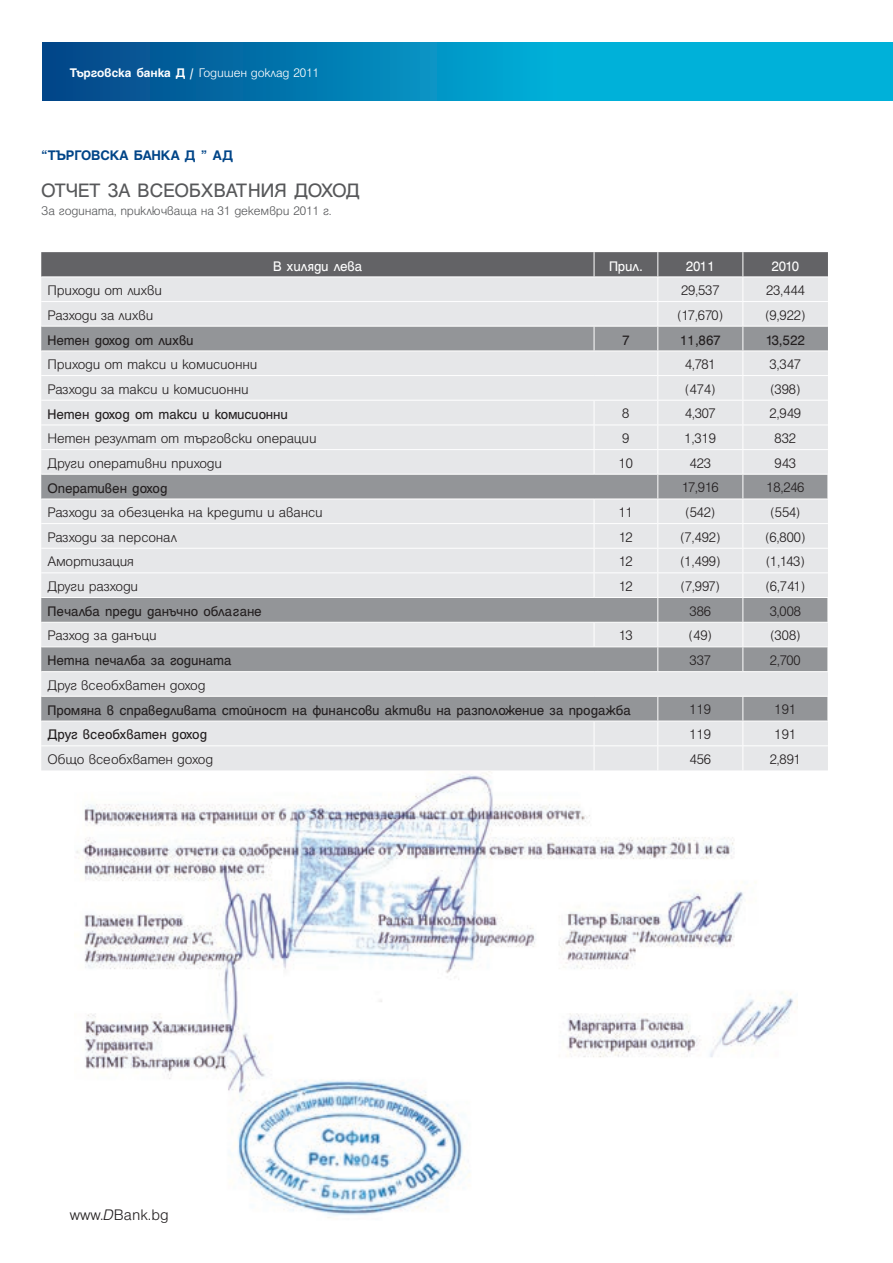
<style>
.page{position:relative;width:893px;height:1263px;background:#fff}
.page>*{position:absolute;margin:0;border:0;box-sizing:border-box;transform-origin:0 0}
.t1{font:21px "Helen HS Bg";letter-spacing:-.005em;color:#57585a}
.t2{font:300 16.5px "Helen HS Bg";color:#231f20}
.t3{font:300 15px "Helen HS Bg";letter-spacing:-.005em;color:#231f20}
.t4{font:15px "Helen HS Bg";letter-spacing:-.01em;color:#231f20}
.t5{font:15px "Helen HS Bg";letter-spacing:-.015em;color:#fff}
.t6{font:700 15px "Helen HS Bg";letter-spacing:.015em;color:#014588}
.t7{font:300 13.5px "Helen HS Bg";letter-spacing:-.015em;color:#57585a}
.t8{font:300 13.5px "Helen HS Bg";letter-spacing:-.015em;color:#fff}
.s1{font-weight:700}
.s2{font-style:italic}
</style>
<div class="page">
<svg style="left:43px;top:43px;width:850px;height:58px;background:#018ebf"></svg>
<div style="left:41px;top:722px;width:787px;height:48px;background:#e6e7e9"></div>
<svg style="left:41px;top:672px;width:787px;height:49px;background:#bdbfc1"></svg>
<hr style="left:41px;top:745px;width:553px;height:1px;background:#fff">
<hr style="left:594px;top:745px;width:64px;height:1px;background:#fff">
<svg style="left:594px;top:722px;width:1px;height:48px"></svg>
<hr style="left:658px;top:745px;width:85px;height:1px;background:#fff">
<hr style="left:743px;top:745px;width:85px;height:1px;background:#fff">
<svg style="left:41px;top:252px;width:787px;height:419px;background:#cccdd0"></svg>
<hr style="left:41px;top:696px;width:553px;height:1px;background:#fff">
<hr style="left:594px;top:696px;width:64px;height:1px;background:#fff">
<hr style="left:658px;top:696px;width:85px;height:1px;background:#fff">
<hr style="left:743px;top:696px;width:85px;height:1px;background:#fff">
<svg style="left:657px;top:697px;width:1px;height:73px"></svg>
<svg style="left:742px;top:697px;width:1px;height:73px"></svg>
<svg style="left:827px;top:697px;width:1px;height:24px"></svg>
<hr style="left:594px;top:721px;width:64px;height:1px;background:#fff">
<hr style="left:658px;top:721px;width:85px;height:1px;background:#fff">
<img style="left:76px;top:771px;width:721px;height:448px">
<p class="t8" style="left:70px;top:66px;width:251px"><span class="s1">Търговска банка Д /</span> Годишен доклад 2011</p>
<p class="t6" style="left:41px;top:147px;width:193px">“ТЪР ГОВСКА БАНКА Д ” АД</p>
<h1 class="t1" style="left:41px;top:180px;width:320px">ОТЧЕТ ЗА ВСЕОБХВАТНИЯ ДОХОД</h1>
<p class="t7" style="left:41px;top:205px;width:292px">За годината, приключваща на 31 декември 2011 г.</p>
<p class="t5" style="left:273px;top:258px;width:91px">В хиляди лева</p>
<p class="t5" style="left:609px;top:258px;width:35px">Прил.</p>
<p class="t5" style="left:686px;top:258px;width:31px">2011</p>
<p class="t5" style="left:771px;top:258px;width:30px">2010</p>
<p class="t3" style="left:48px;top:283px;width:116px">Приходи от лихви</p>
<p class="t3" style="left:681px;top:283px;width:40px">29,537</p>
<p class="t3" style="left:766px;top:283px;width:40px">23,444</p>
<p class="t3" style="left:48px;top:308px;width:107px">Разходи за лихви</p>
<p class="t3" style="left:678px;top:308px;width:47px">(17,670)</p>
<p class="t3" style="left:765px;top:308px;width:41px">(9,922)</p>
<p class="t4" style="left:48px;top:332px;width:147px">Нетен доход от лихви</p>
<p class="t4" style="left:622px;top:332px;width:9px">7</p>
<p class="t4" style="left:680px;top:332px;width:42px">11,867</p>
<p class="t4" style="left:766px;top:332px;width:41px">13,522</p>
<p class="t3" style="left:48px;top:357px;width:211px">Приходи от такси и комисионни</p>
<p class="t3" style="left:685px;top:357px;width:32px">4,781</p>
<p class="t3" style="left:770px;top:357px;width:33px">3,347</p>
<p class="t3" style="left:48px;top:382px;width:203px">Разходи за такси и комисионни</p>
<p class="t3" style="left:685px;top:382px;width:32px">(474)</p>
<p class="t3" style="left:770px;top:382px;width:32px">(398)</p>
<p class="t4" style="left:48px;top:406px;width:242px">Нетен доход от такси и комисионни</p>
<p class="t3" style="left:622px;top:407px;width:9px">8</p>
<p class="t3" style="left:685px;top:407px;width:32px">4,307</p>
<p class="t3" style="left:770px;top:407px;width:33px">2,949</p>
<p class="t3" style="left:48px;top:431px;width:271px">Нетен резултат от търговски операции</p>
<p class="t3" style="left:622px;top:431px;width:9px">9</p>
<p class="t3" style="left:685px;top:431px;width:33px">1,319</p>
<p class="t3" style="left:775px;top:431px;width:23px">832</p>
<p class="t3" style="left:48px;top:456px;width:176px">Други оперативни приходи</p>
<p class="t3" style="left:619px;top:456px;width:16px">10</p>
<p class="t3" style="left:689px;top:456px;width:23px">423</p>
<p class="t3" style="left:775px;top:456px;width:23px">943</p>
<p class="t4" style="left:48px;top:480px;width:121px">Оперативен доход</p>
<p class="t3" style="left:682px;top:481px;width:38px">17,916</p>
<p class="t3" style="left:766px;top:481px;width:40px">18,246</p>
<p class="t3" style="left:48px;top:505px;width:277px">Разходи за обезценка на кредити и аванси</p>
<p class="t3" style="left:619px;top:505px;width:16px">11</p>
<p class="t3" style="left:686px;top:505px;width:31px">(542)</p>
<p class="t3" style="left:771px;top:505px;width:31px">(554)</p>
<p class="t3" style="left:48px;top:530px;width:131px">Разходи за персонал</p>
<p class="t3" style="left:619px;top:530px;width:15px">12</p>
<p class="t3" style="left:680px;top:530px;width:41px">(7,492)</p>
<p class="t3" style="left:765px;top:530px;width:41px">(6,800)</p>
<p class="t3" style="left:48px;top:554px;width:88px">Амортизация</p>
<p class="t3" style="left:619px;top:554px;width:15px">12</p>
<p class="t3" style="left:680px;top:554px;width:41px">(1,499)</p>
<p class="t3" style="left:766px;top:554px;width:40px">(1,143)</p>
<p class="t3" style="left:48px;top:579px;width:92px">Други разходи</p>
<p class="t3" style="left:619px;top:579px;width:15px">12</p>
<p class="t3" style="left:681px;top:579px;width:40px">(7,997)</p>
<p class="t3" style="left:766px;top:579px;width:41px">(6,741)</p>
<p class="t4" style="left:48px;top:604px;width:216px">Печалба преди данъчно облагане</p>
<p class="t3" style="left:690px;top:604px;width:23px">386</p>
<p class="t3" style="left:770px;top:604px;width:33px">3,008</p>
<p class="t3" style="left:48px;top:628px;width:111px">Разход за данъци</p>
<p class="t3" style="left:619px;top:628px;width:15px">13</p>
<p class="t3" style="left:689px;top:628px;width:24px">(49)</p>
<p class="t3" style="left:770px;top:628px;width:32px">(308)</p>
<p class="t4" style="left:48px;top:653px;width:185px">Нетна печалба за годината</p>
<p class="t3" style="left:690px;top:653px;width:23px">337</p>
<p class="t3" style="left:770px;top:653px;width:32px">2,700</p>
<p class="t3" style="left:48px;top:678px;width:160px">Друг всеобхватен доход</p>
<p class="t4" style="left:48px;top:702px;width:585px">Промяна в справедливата стойност на финансови активи на разположение за продажба</p>
<p class="t3" style="left:690px;top:703px;width:23px">119</p>
<p class="t3" style="left:775px;top:703px;width:23px">191</p>
<p class="t4" style="left:48px;top:727px;width:161px">Друг всеобхватен доход</p>
<p class="t3" style="left:690px;top:727px;width:23px">119</p>
<p class="t3" style="left:775px;top:727px;width:23px">191</p>
<p class="t3" style="left:48px;top:752px;width:167px">Общо всеобхватен доход</p>
<p class="t3" style="left:690px;top:752px;width:23px">456</p>
<p class="t3" style="left:770px;top:752px;width:33px">2,891</p>
<p class="t2" style="left:70px;top:1207px;width:100px">www.<span class="s2">D</span>Bank.bg</p>
</div>
